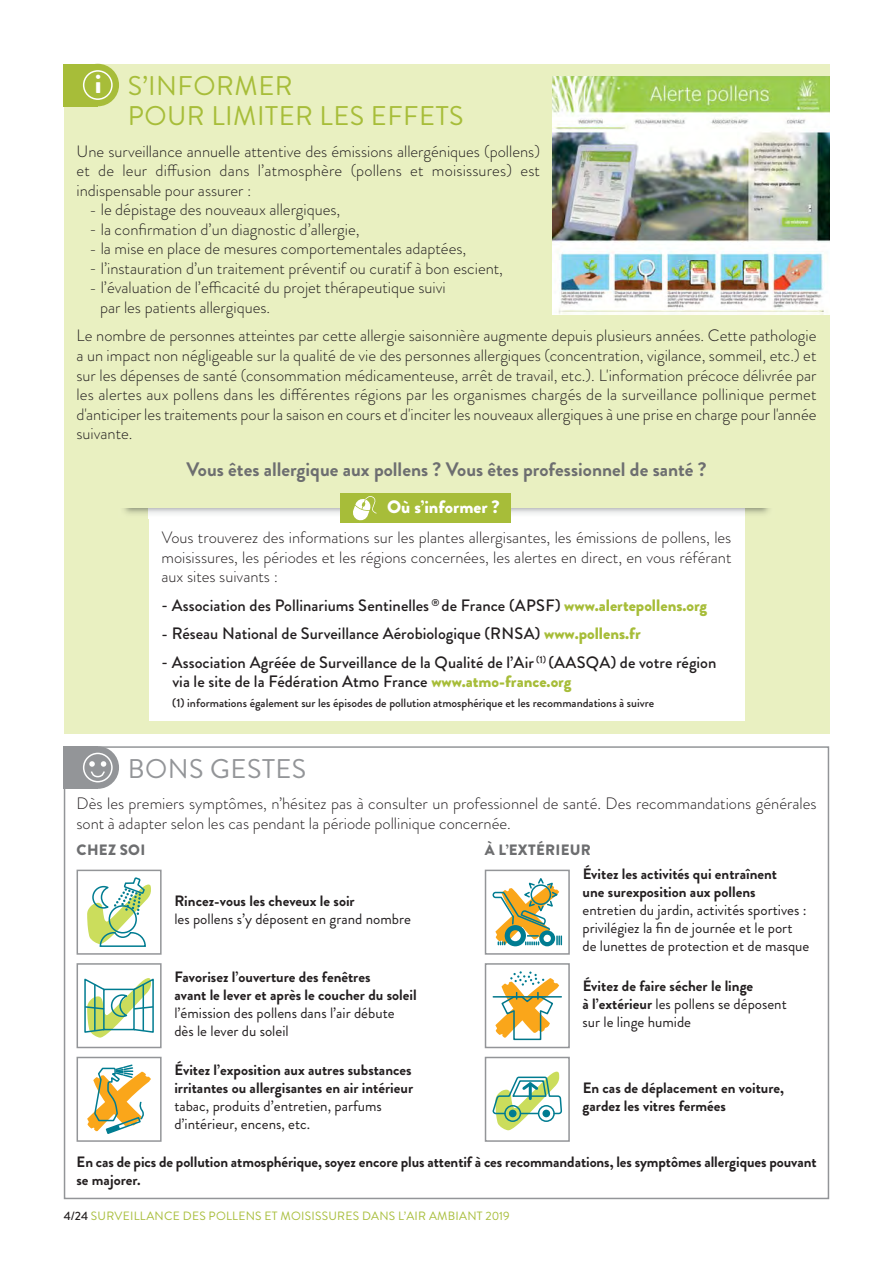
<style>
.page{position:relative;width:893px;height:1263px;background:#fff}
.page>*{position:absolute;margin:0;border:0;box-sizing:border-box;transform-origin:0 0}
.t1{font:27px/30px "Brandon Grotesque";letter-spacing:.02em;color:#a7bd39}
.t2{font:27px "Brandon Grotesque";letter-spacing:.02em;color:#939598}
.t3{font:900 27px "Brandon Grotesque";color:#fff}
.t4{font:700 19.5px "Brandon Grotesque";color:#6d6e70}
.t5{font:900 18px "Brandon Grotesque";color:#fff}
.t6{font:300 16.5px/19.5px "Brandon Grotesque";color:#231f20;text-align:justify}
.t7{font:500 16.5px/19.5px "Brandon Grotesque";color:#231f20}
.t8{font:700 15px/18px "Brandon Grotesque";color:#231f20}
.t9{font:15px/18px "Brandon Grotesque";color:#231f20}
.t10{font:900 15px "Brandon Grotesque";letter-spacing:.02em;color:#6d6e70}
.t11{font:500 12px "Brandon Grotesque";color:#231f20}
.t12{font:12px "Brandon Grotesque";letter-spacing:.02em;color:#a7bd39}
.s1{font-weight:900;color:#a7bd39}
.s2{font-weight:400}
.s3{font-weight:500;color:#231f20}
</style>
<div class="page">
<div style="left:64px;top:746px;width:765px;height:453px;border:2px solid #939598"></div>
<div style="left:64px;top:64px;width:765px;height:669px;background:#e9f0c1"></div>
<div style="left:149px;top:508px;width:595px;height:213px;background:#fff"></div>
<svg style="left:87px;top:877px;width:64px;height:70px"></svg>
<div style="left:77px;top:870px;width:85px;height:85px;border:2px solid #939598"></div>
<svg style="left:84px;top:978px;width:70px;height:59px"></svg>
<div style="left:77px;top:963px;width:85px;height:85px;border:2px solid #939598"></div>
<svg style="left:87px;top:1064px;width:64px;height:70px"></svg>
<div style="left:77px;top:1057px;width:85px;height:85px;border:2px solid #939598"></div>
<svg style="left:492px;top:878px;width:70px;height:68px"></svg>
<div style="left:485px;top:870px;width:85px;height:85px;border:2px solid #939598"></div>
<hr style="left:493px;top:996px;width:68px;height:1px;background:#00768a">
<svg style="left:495px;top:971px;width:64px;height:70px"></svg>
<div style="left:485px;top:963px;width:85px;height:85px;border:2px solid #939598"></div>
<svg style="left:492px;top:1071px;width:70px;height:59px"></svg>
<div style="left:485px;top:1057px;width:85px;height:85px;border:2px solid #939598"></div>
<div style="left:64px;top:64px;width:34px;height:42px;background:#a7bd39"></div>
<div style="left:77px;top:64px;width:42px;height:42px;background:#a7bd39;border-radius:50%"></div>
<svg style="left:83px;top:70px;width:30px;height:30px"></svg>
<img style="left:553px;top:77px;width:276px;height:238px">
<img style="left:123px;top:508px;width:646px;height:11px">
<img style="left:149px;top:508px;width:595px;height:11px">
<div style="left:340px;top:493px;width:170px;height:30px;background:#a7bd39"></div>
<svg style="left:353px;top:496px;width:24px;height:24px"></svg>
<div style="left:64px;top:746px;width:34px;height:43px;background:#939598"></div>
<div style="left:77px;top:746px;width:42px;height:43px;background:#939598;border-radius:50%"></div>
<svg style="left:83px;top:753px;width:30px;height:29px"></svg>
<h1 class="t3" style="left:95px;top:74px;width:8px">i</h1>
<h1 class="t1" style="left:128px;top:74px;width:337px">S’INFORMER<br>POUR LIMITER LES EFFETS</h1>
<p class="t6" style="left:77px;top:143px;width:465px">Une surveillance annuelle attentive des émissions allergéniques (pollens) et de leur diffusion dans l’atmosphère (pollens et moisissures) est indispensable pour assurer :</p>
<p class="t6" style="left:89px;top:202px;width:253px">- le dépistage des nouveaux allergiques,</p>
<p class="t6" style="left:89px;top:221px;width:272px">- la confirmation d’un diagnostic d’allergie,</p>
<p class="t6" style="left:89px;top:241px;width:378px">- la mise en place de mesures comportementales adaptées,</p>
<p class="t6" style="left:89px;top:260px;width:415px">- l’instauration d’un traitement préventif ou curatif à bon escient,</p>
<p class="t6" style="left:100px;top:280px;width:347px;text-indent:-11px">- l’évaluation de l’efficacité du projet thérapeutique suivi par les patients allergiques.</p>
<p class="t6" style="left:77px;top:328px;width:741px">Le nombre de personnes atteintes par cette allergie saisonnière augmente depuis plusieurs années. Cette pathologie a un impact non négligeable sur la qualité de vie des personnes allergiques (concentration, vigilance, sommeil, etc.) et sur les dépenses de santé (consommation médicamenteuse, arrêt de travail, etc.). L'information précoce délivrée par les alertes aux pollens dans les différentes régions par les organismes chargés de la surveillance pollinique permet d'anticiper les traitements pour la saison en cours et d'inciter les nouveaux allergiques à une prise en charge pour l'année suivante.</p>
<p class="t4" style="left:186px;top:462px;width:522px">Vous êtes allergique aux pollens ? Vous êtes professionnel de santé ?</p>
<p class="t5" style="left:387px;top:500px;width:114px">Où s’informer ?</p>
<p class="t6" style="left:162px;top:530px;width:571px">Vous trouverez des informations sur les plantes allergisantes, les émissions de pollens, les moisissures, les périodes et les régions concernées, les alertes en direct, en vous référant aux sites suivants :</p>
<p class="t7" style="left:162px;top:597px;width:547px">- Association des Pollinariums Sentinelles <sup>®</sup> de France (APSF) <span class="s1">www.alertepollens.org</span></p>
<p class="t7" style="left:162px;top:626px;width:481px">- Réseau National de Surveillance Aérobiologique (RNSA) <span class="s1">www.pollens.fr</span></p>
<p class="t7" style="left:172px;top:654px;width:545px;text-indent:-11px">- Association Agréée de Surveillance de la Qualité de l’Air <sup>(1)</sup> (AASQA) de votre région via le site de la Fédération Atmo France <span class="s1">www.atmo-france.org</span></p>
<p class="t11" style="left:172px;top:698px;width:483px">(1) informations également sur les épisodes de pollution atmosphérique et les recommandations à suivre</p>
<h1 class="t2" style="left:128px;top:759px;width:180px">BONS GESTES</h1>
<p class="t6" style="left:77px;top:796px;width:741px">Dès les premiers symptômes, n’hésitez pas à consulter un professionnel de santé. Des recommandations générales sont à adapter selon les cas pendant la période pollinique concernée.</p>
<p class="t10" style="left:77px;top:844px;width:70px">CHEZ SOI</p>
<p class="t10" style="left:485px;top:844px;width:108px">À L’EXTÉRIEUR</p>
<p class="t8" style="left:174px;top:893px;width:182px">Rincez-vous les cheveux le soir</p>
<p class="t9" style="left:174px;top:912px;width:238px">les pollens s’y déposent en grand nombre</p>
<p class="t8" style="left:174px;top:969px;width:244px">Favorisez l’ouverture des fenêtres<br>avant le lever et après le coucher du soleil</p>
<p class="t9" style="left:174px;top:1005px;width:222px">l’émission des pollens dans l’air débute dès le lever du soleil</p>
<p class="t8" style="left:174px;top:1063px;width:240px">Évitez l’exposition aux autres substances irritantes ou allergisantes en air intérieur</p>
<p class="t9" style="left:174px;top:1099px;width:209px">tabac, produits d’entretien, parfums d’intérieur, encens, etc.</p>
<p class="t8" style="left:583px;top:866px;width:196px">Évitez les activités qui entraînent une surexposition aux pollens</p>
<p class="t9" style="left:583px;top:903px;width:228px">entretien du jardin, activités sportives : privilégiez la fin de journée et le port de lunettes de protection et de masque</p>
<p class="t8" style="left:583px;top:978px;width:206px">Évitez de faire sécher le linge<br>à l’extérieur <span class="s2">les pollens se déposent sur le linge humide</span></p>
<p class="t8" style="left:583px;top:1081px;width:203px">En cas de déplacement en voiture, gardez les vitres fermées</p>
<p class="t8" style="left:77px;top:1154px;width:742px">En cas de pics de pollution atmosphérique, soyez encore plus attentif à ces recommandations, les symptômes allergiques pouvant se majorer.</p>
<p class="t12" style="left:64px;top:1212px;width:447px"><span class="s3">4/24</span> SURVEILLANCE DES POLLENS ET MOISISSURES DANS L’AIR AMBIANT 2019</p>
</div>
